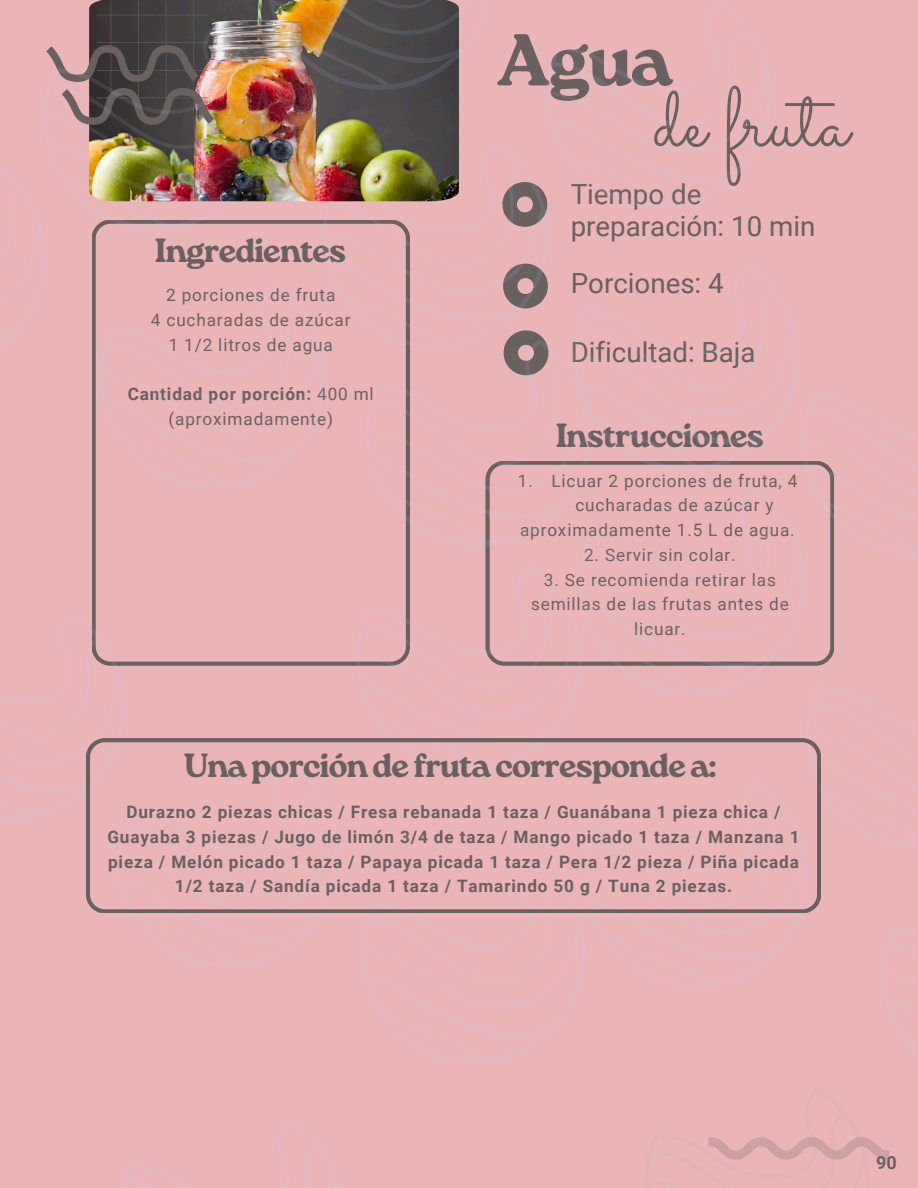
<style>
.page{position:relative;width:918px;height:1188px;background:#eab5b7}
.page>*{position:absolute;margin:0;border:0;box-sizing:border-box;transform-origin:0 0}
.t1{font:84.45px "Sacramento";letter-spacing:.005em;color:#696060}
.t2{font:73.35px "Roca One Bl";color:#696060}
.t3{font:33.6px "Roca One Bl";letter-spacing:-.04em;color:#696060}
.t4{font:27.75px/31.7px "Roboto";color:#696060}
.t5{font:700 18px "Roboto";color:#696060}
.t6{font:17.1px/24.8px "Roboto";letter-spacing:.05em;color:#696060;text-align:center}
.t7{font:700 17.1px/24.8px "Roboto";letter-spacing:.05em;color:#696060;text-align:center}
.s1{font-weight:700}
</style>
<div class="page">
<svg style="left:92px;top:532px;width:230px;height:133px"></svg>
<svg style="left:322px;top:590px;width:223px;height:76px"></svg>
<svg style="left:613px;top:598px;width:276px;height:562px"></svg>
<svg style="left:830px;top:514px;width:4px;height:84px"></svg>
<svg style="left:92px;top:566px;width:76px;height:100px"></svg>
<img style="left:99px;top:0;width:190px;height:224px">
<svg style="left:92px;top:414px;width:4px;height:118px"></svg>
<svg style="left:405px;top:392px;width:135px;height:198px"></svg>
<svg style="left:540px;top:392px;width:294px;height:122px"></svg>
<svg style="left:289px;top:133px;width:293px;height:259px"></svg>
<svg style="left:512px;top:133px;width:70px;height:118px"></svg>
<svg style="left:46px;top:1px;width:168px;height:413px"></svg>
<img style="left:233px;top:0;width:226px;height:133px">
<svg style="left:613px;top:1031px;width:16px;height:76px"></svg>
<svg style="left:613px;top:734px;width:239px;height:297px"></svg>
<svg style="left:86px;top:738px;width:735px;height:175px"></svg>
<p class="t3" style="left:155px;top:231px;width:193px">Ingredientes</p>
<p class="t6" style="left:166px;top:283px;width:171px">2 porciones de fruta</p>
<p class="t6" style="left:151px;top:308px;width:201px">4 cucharadas de azúcar</p>
<p class="t6" style="left:169px;top:332px;width:166px">1 1/2 litros de agua</p>
<h2 class="t6" style="left:128px;top:382px;width:248px"><span class="s1">Cantidad por porción:</span> 400 ml (aproximadamente)</h2>
<h4 class="t2" style="left:497px;top:17px;width:178px">Agua</h4>
<p class="t1" style="left:653px;top:67px;width:197px">de fruta</p>
<h4 class="t4" style="left:571px;top:179px;width:246px">Tiempo de preparación: 10 min</h4>
<p class="t4" style="left:571px;top:268px;width:155px">Porciones: 4</p>
<h4 class="t4" style="left:571px;top:337px;width:186px">Dificultad: Baja</h4>
<h1 class="t3" style="left:556px;top:416px;width:210px">Instrucciones</h1>
<p class="t6" style="left:551px;top:468px;width:248px">Licuar 2 porciones de fruta, 4 cucharadas de azúcar y</p>
<p class="t6" style="left:518px;top:468px;width:17px">1.</p>
<p class="t6" style="left:520px;top:518px;width:276px">aproximadamente 1.5 L de agua.</p>
<p class="t6" style="left:584px;top:543px;width:153px">2. Servir sin colar.</p>
<p class="t6" style="left:531px;top:567px;width:259px">3. Se recomienda retirar las semillas de las frutas antes de licuar.</p>
<p class="t3" style="left:184px;top:746px;width:535px">Una porción de fruta corresponde a:</p>
<p class="t7" style="left:107px;top:800px;width:694px">Durazno 2 piezas chicas / Fresa rebanada 1 taza / Guanábana 1 pieza chica / Guayaba 3 piezas / Jugo de limón 3/4 de taza / Mango picado 1 taza / Manzana 1 pieza / Melón picado 1 taza / Papaya picada 1 taza / Pera 1/2 pieza / Piña picada 1/2 taza / Sandía picada 1 taza / Tamarindo 50 g / Tuna 2 piezas.</p>
<h3 class="t5" style="left:876px;top:1152px;width:22px">90</h3>
</div>
